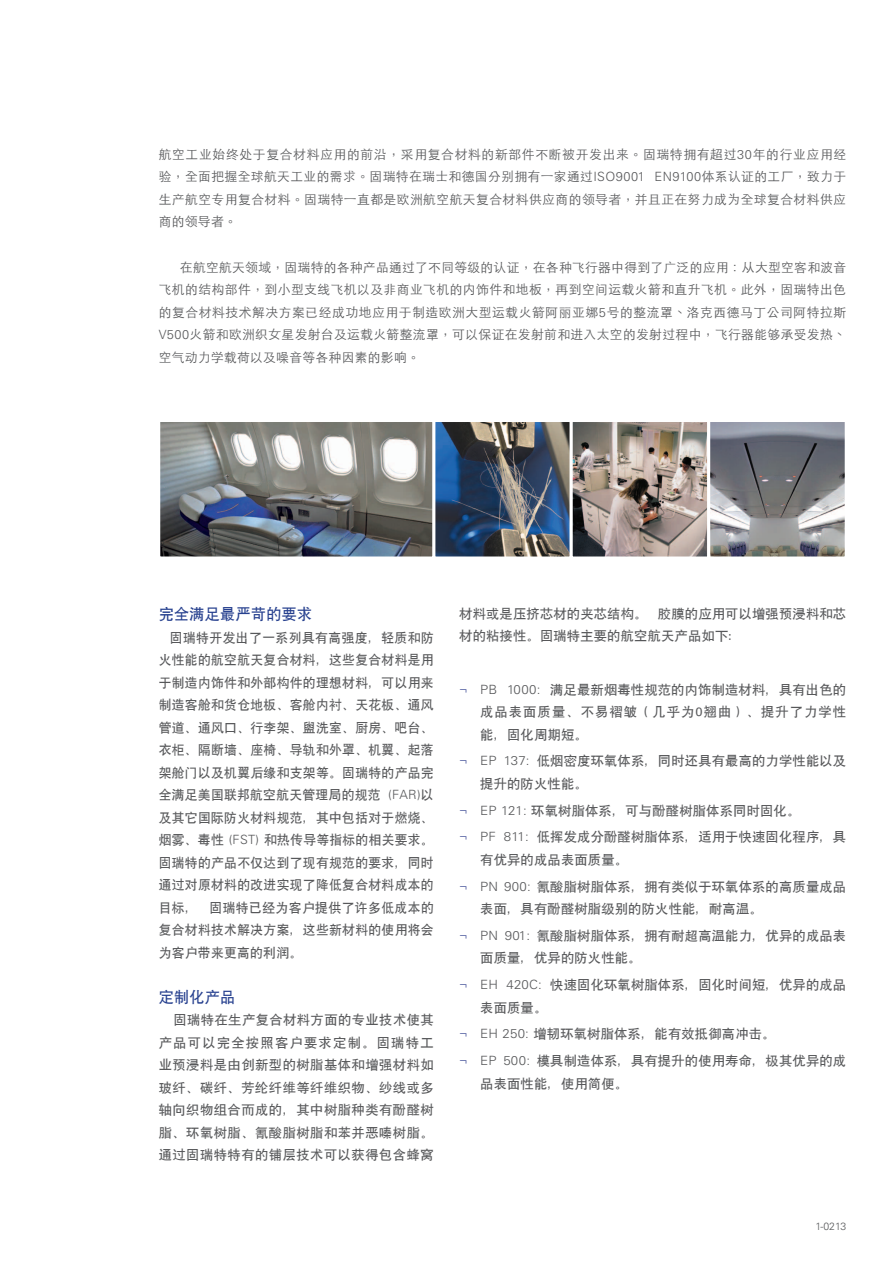
<style>
.page{position:relative;width:893px;height:1263px;background:#fff}
.page>*{position:absolute;margin:0;border:0;box-sizing:border-box;transform-origin:0 0}
.t1{font:15px "SIL Hei Med Jian";letter-spacing:.025em;color:#253f8e}
.t2{font:12.75px/22.5px "SIL Hei Med Jian";letter-spacing:.015em;color:#57585a;scale:1.04 1}
.t3{font:300 12.75px/22.5px "ST Heiti TC";letter-spacing:.03em;color:#57585a;text-align:justify}
.t4{font:12.75px/22.5px "SIL Hei Med Jian";letter-spacing:.015em;color:#57585a;text-align:justify}
.t5{font:300 10.5px "Univers";color:#57585a}
.s1{font-family:"Univers"}
.s2{font-family:"Univers";font-weight:300}
.s3{font-family:"Univers";font-weight:300;color:#4d5a9e}
</style>
<div class="page">
<img style="left:436px;top:423px;width:133px;height:132px">
<div style="left:432px;top:419px;width:141px;height:140px;border:3px solid #fff"></div>
<img style="left:161px;top:423px;width:270px;height:132px">
<div style="left:157px;top:419px;width:278px;height:140px;border:3px solid #fff"></div>
<img style="left:574px;top:423px;width:132px;height:132px">
<div style="left:570px;top:419px;width:140px;height:140px;border:3px solid #fff"></div>
<svg style="left:711px;top:423px;width:133px;height:132px;background:#84858a"></svg>
<div style="left:707px;top:419px;width:141px;height:140px;border:3px solid #fff"></div>
<p class="t3" style="left:159px;top:142px;width:689px">航空工业始终处于复合材料应用的前沿，采用复合材料的新部件不断被开发出来。固瑞特拥有超过<span class="s1">30</span>年的行业应用经验，全面把握全球航天工业的需求。固瑞特在瑞士和德国分别拥有一家通过<span class="s1">ISO9001 EN9100</span>体系认证的工厂，致力于生产航空专用复合材料。固瑞特一直都是欧洲航空航天复合材料供应商的领导者，并且正在努力成为全球复合材料供应商的领导者。</p>
<p class="t3" style="left:159px;top:254px;width:689px;text-indent:21px">在航空航天领域，固瑞特的各种产品通过了不同等级的认证，在各种飞行器中得到了广泛的应用：从大型空客和波音飞机的结构部件，到小型支线飞机以及非商业飞机的内饰件和地板，再到空间运载火箭和直升飞机。此外，固瑞特出色的复合材料技术解决方案已经成功地应用于制造欧洲大型运载火箭阿丽亚娜<span class="s1">5</span>号的整流罩、洛克西德马丁公司阿特拉斯<span class="s1">V500</span>火箭和欧洲织女星发射台及运载火箭整流罩，可以保证在发射前和进入太空的发射过程中，飞行器能够承受发热、空气动力学载荷以及噪音等各种因素的影响。</p>
<p class="t1" style="left:159px;top:604px;width:155px">完全满足最严苛的要求</p>
<p class="t4" style="left:159px;top:625px;width:277px;text-indent:11px">固瑞特开发出了一系列具有高强度，轻质和防火性能的航空航天复合材料，这些复合材料是用于制造内饰件和外部构件的理想材料，可以用来制造客舱和货仓地板、客舱内衬、天花板、通风管道、通风口、行李架、盥洗室、厨房、吧台、衣柜、隔断墙、座椅、导轨和外罩、机翼、起落架舱门以及机翼后缘和支架等。固瑞特的产品完全满足美国联邦航空航天管理局的规范 <span class="s2">(FAR)</span>以及其它国际防火材料规范，其中包括对于燃烧、烟雾、毒性 <span class="s2">(FST)</span> 和热传导等指标的相关要求。固瑞特的产品不仅达到了现有规范的要求，同时通过对原材料的改进实现了降低复合材料成本的目标， 固瑞特已经为客户提供了许多低成本的复合材料技术解决方案，这些新材料的使用将会为客户带来更高的利润。</p>
<p class="t1" style="left:159px;top:987px;width:78px">定制化产品</p>
<p class="t2" style="left:159px;top:1008px;width:266px;text-align:justify;text-indent:15px">固瑞特在生产复合材料方面的专业技术使其产品可以完全按照客户要求定制。固瑞特工业预浸料是由创新型的树脂基体和增强材料如玻纤、碳纤、芳纶纤维等纤维织物、纱线或多轴向织物组合而成的，其中树脂种类有酚醛树脂、环氧树脂、氰酸脂树脂和苯并恶嗪树脂。通过固瑞特特有的铺层技术可以获得包含蜂窝</p>
<p class="t2" style="left:459px;top:601px;width:374px">材料或是压挤芯材的夹芯结构。 胶膜的应用可以增强预浸料和芯材的粘接性。固瑞特主要的航空航天产品如下：</p>
<p class="t2" style="left:480px;top:677px;width:353px;text-align:justify;text-indent:-21px"><span class="s3">¬</span> <span class="s2">PB 1000:</span> 满足最新烟毒性规范的内饰制造材料，具有出色的成品表面质量、不易褶皱（几乎为0翘曲）、提升了力学性能，固化周期短。</p>
<p class="t2" style="left:480px;top:749px;width:353px;text-indent:-21px"><span class="s3">¬</span> <span class="s2">EP 137:</span> 低烟密度环氧体系，同时还具有最高的力学性能以及提升的防火性能。</p>
<p class="t2" style="left:459px;top:798px;width:329px"><span class="s3">¬</span> <span class="s2">EP 121:</span> 环氧树脂体系，可与酚醛树脂体系同时固化。</p>
<p class="t2" style="left:480px;top:825px;width:353px;text-indent:-21px"><span class="s3">¬</span> <span class="s2">PF 811:</span> 低挥发成分酚醛树脂体系，适用于快速固化程序，具有优异的成品表面质量。</p>
<p class="t2" style="left:480px;top:874px;width:353px;text-indent:-21px"><span class="s3">¬</span> <span class="s2">PN 900:</span> 氰酸脂树脂体系，拥有类似于环氧体系的高质量成品表面，具有酚醛树脂级别的防火性能，耐高温。</p>
<p class="t2" style="left:480px;top:923px;width:353px;text-indent:-21px"><span class="s3">¬</span> <span class="s2">PN 901:</span> 氰酸脂树脂体系，拥有耐超高温能力，优异的成品表面质量，优异的防火性能。</p>
<p class="t2" style="left:480px;top:972px;width:353px;text-indent:-21px"><span class="s3">¬</span> <span class="s2">EH 420C:</span> 快速固化环氧树脂体系，固化时间短，优异的成品表面质量。</p>
<p class="t2" style="left:459px;top:1022px;width:306px"><span class="s3">¬</span> <span class="s2">EH 250:</span> 增韧环氧树脂体系，能有效抵御高冲击。</p>
<p class="t2" style="left:480px;top:1048px;width:353px;text-indent:-21px"><span class="s3">¬</span> <span class="s2">EP 500:</span> 模具制造体系，具有提升的使用寿命，极其优异的成品表面性能，使用简便。</p>
<p class="t5" style="left:815px;top:1220px;width:32px">1-0213</p>
</div>
